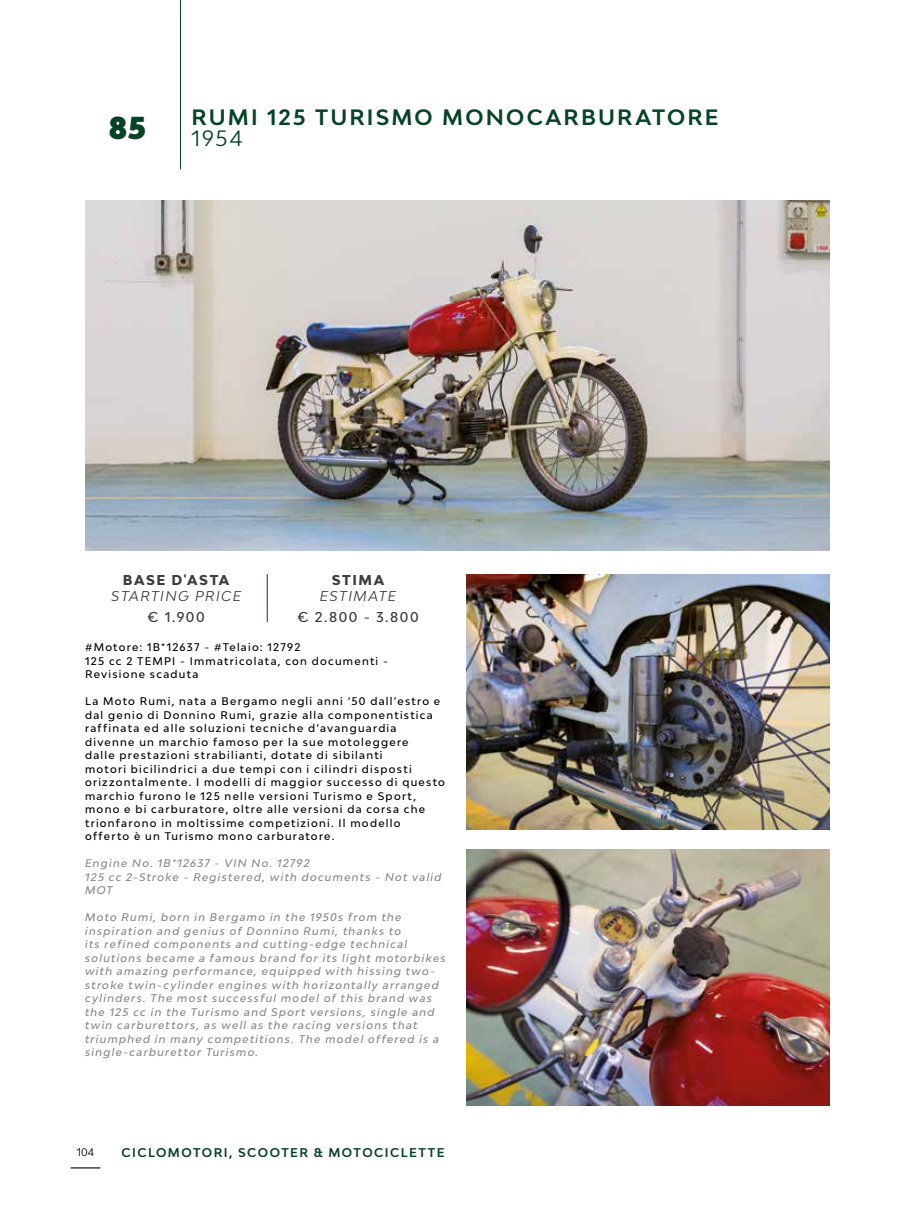
<style>
.page{position:relative;width:915px;height:1212px;background:#fff}
.page>*{position:absolute;margin:0;border:0;box-sizing:border-box;transform-origin:0 0}
.t1{font:900 30px "Bw Modelica";color:#074326}
.t2{font:700 21px "Bw Modelica";letter-spacing:.1em;color:#074326}
.t3{font:21px "Bw Modelica";color:#074326}
.t4{font:italic 13.5px "Bw Modelica";letter-spacing:.105em;color:#3c3c3b}
.t5{font:500 13.5px "Bw Modelica";letter-spacing:.12em;color:#3c3c3b}
.t6{font:800 13.5px "Bw Modelica";letter-spacing:.105em;color:#3c3c3b}
.t7{font:700 12px "Bw Modelica";letter-spacing:.12em;color:#074326}
.t8{font:500 10.5px/13.5px "Bw Modelica";letter-spacing:.12em;color:#000}
.t9{font:italic 500 10.5px/13.5px "Bw Modelica";letter-spacing:.12em;color:#878787}
.t10{font:10.5px "Bw Modelica";color:#000}
</style>
<div class="page">
<img style="left:85px;top:200px;width:744px;height:351px">
<img style="left:466px;top:574px;width:363px;height:256px">
<img style="left:466px;top:850px;width:363px;height:256px">
<hr style="left:180px;top:0;width:1px;height:169px;background:#074326">
<hr style="left:267px;top:574px;width:1px;height:48px;background:#074326">
<svg style="left:71px;top:1167px;width:29px;height:1px"></svg>
<h1 class="t1" style="left:108px;top:108px;width:39px">85</h1>
<h2 class="t2" style="left:191px;top:104px;width:528px">RUMI 125 TURISMO MONOCARBURATORE</h2>
<h2 class="t3" style="left:191px;top:125px;width:53px">1954</h2>
<p class="t6" style="left:123px;top:571px;width:108px">BASE D'ASTA</p>
<p class="t4" style="left:111px;top:587px;width:131px">STARTING PRICE</p>
<p class="t5" style="left:147px;top:608px;width:59px">€ 1.900</p>
<p class="t6" style="left:332px;top:571px;width:54px">STIMA</p>
<p class="t4" style="left:319px;top:587px;width:78px">ESTIMATE</p>
<p class="t5" style="left:297px;top:608px;width:123px">€ 2.800 - 3.800</p>
<p class="t8" style="left:85px;top:640px;width:304px">#Motore: 1B*12637 - #Telaio: 12792<br>125 cc 2 TEMPI - Immatricolata, con documenti -<br>Revisione scaduta</p>
<p class="t8" style="left:85px;top:694px;width:361px">La Moto Rumi, nata a Bergamo negli anni ‘50 dall’estro e dal genio di Donnino Rumi, grazie alla componentistica raffinata ed alle soluzioni tecniche d’avanguardia divenne un marchio famoso per la sue motoleggere<br>dalle prestazioni strabilianti, dotate di sibilanti<br>motori bicilindrici a due tempi con i cilindri disposti orizzontalmente. I modelli di maggior successo di questo marchio furono le 125 nelle versioni Turismo e Sport, mono e bi carburatore, oltre alle versioni da corsa che trionfarono in moltissime competizioni. Il modello offerto è un Turismo mono carburatore.</p>
<p class="t9" style="left:85px;top:856px;width:358px">Engine No. 1B*12637 - VIN No. 12792<br>125 cc 2-Stroke - Registered, with documents - Not valid<br>MOT</p>
<p class="t9" style="left:85px;top:910px;width:362px">Moto Rumi, born in Bergamo in the 1950s from the inspiration and genius of Donnino Rumi, thanks to<br>its refined components and cutting-edge technical solutions became a famous brand for its light motorbikes with amazing performance, equipped with hissing two&shy;stroke twin-cylinder engines with horizontally arranged cylinders. The most successful model of this brand was the 125 cc in the Turismo and Sport versions, single and twin carburettors, as well as the racing versions that triumphed in many competitions. The model offered is a single-carburettor Turismo.</p>
<p class="t10" style="left:77px;top:1146px;width:19px">104</p>
<p class="t7" style="left:121px;top:1144px;width:324px">CICLOMOTORI, SCOOTER &amp; MOTOCICLETTE</p>
</div>
